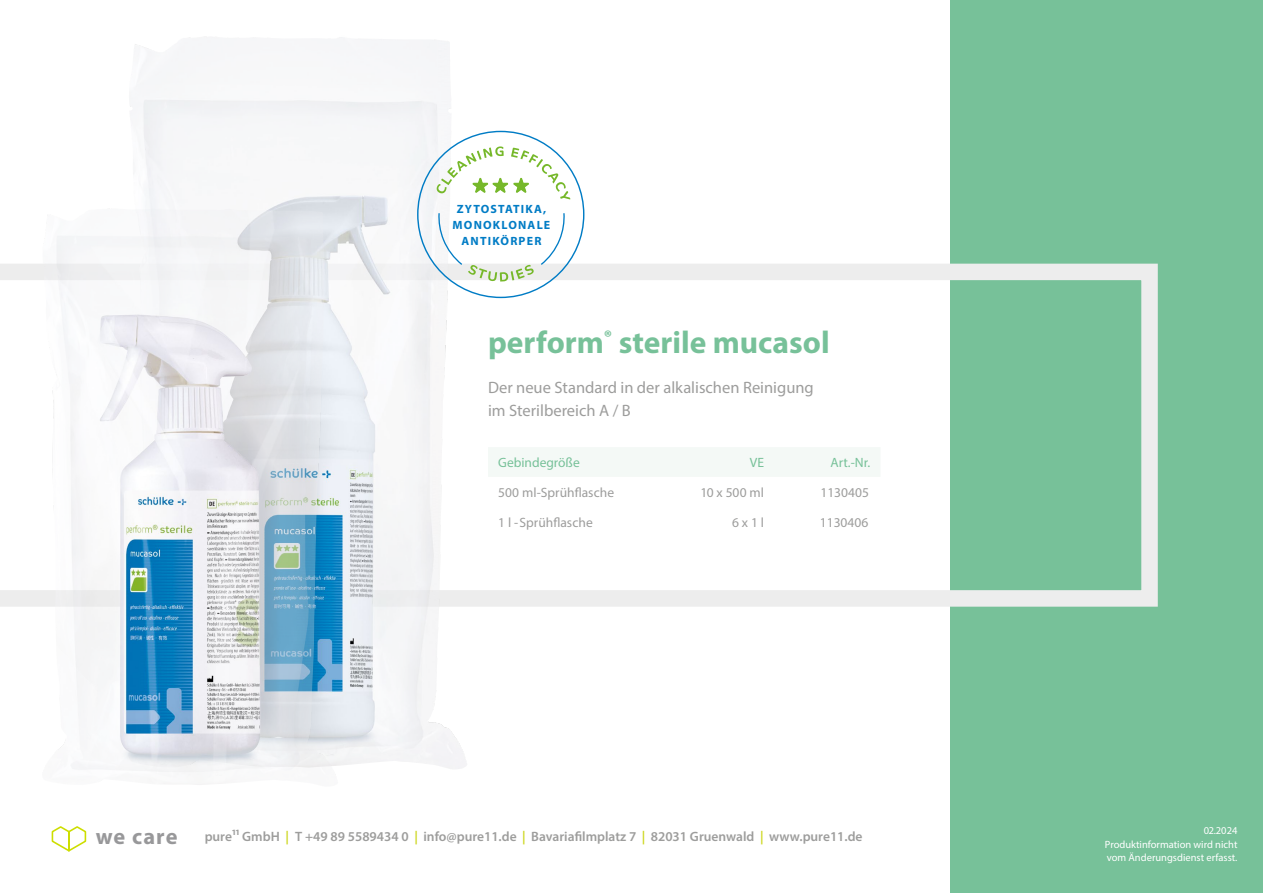
<style>
.page{position:relative;width:1263px;height:893px;background:#fff}
.page>*{position:absolute;margin:0;border:0;box-sizing:border-box;transform-origin:0 0}
.t1{font:700 31.5px "Myriad Pro";color:#77c199}
.t2{font:16.5px/22.5px "Myriad Pro";color:#9d9d9c}
.t3{font:600 13.5px "Myriad Pro";color:#9d9d9c}
.t4{font:13.5px "Myriad Pro";color:#9d9d9c}
.t5{font:13.5px "Myriad Pro";color:#77c199}
.t6{font:700 12px/15.9px "Myriad Pro";letter-spacing:.1em;color:#007cc5;text-align:center}
.t7{font:10.5px/13.5px "Myriad Pro";color:#fff;text-align:justify}
.s1{font-weight:700;font-size:22.35px;color:#98989a}
.s2{color:#ccd61c}
</style>
<div class="page">
<div style="left:950px;top:0;width:313px;height:893px;background:#77c199"></div>
<svg style="left:0;top:264px;width:1158px;height:343px"></svg>
<img style="left:130px;top:37px;width:331px;height:732px">
<img style="left:42px;top:207px;width:281px;height:578px">
<div style="left:488px;top:447px;width:392px;height:30px;background:#f4f9f6"></div>
<svg style="left:437px;top:146px;width:133px;height:53px"></svg>
<svg style="left:438px;top:212px;width:127px;height:70px"></svg>
<svg style="left:51px;top:826px;width:36px;height:26px"></svg>
<p class="t6" style="left:453px;top:201px;width:99px">ZYTOSTATIKA,<br>MONOKLONALE<br>ANTIKÖRPER</p>
<h1 class="t1" style="left:488px;top:325px;width:343px">perform<sup>®</sup> sterile mucasol</h1>
<p class="t2" style="left:488px;top:376px;width:327px">Der neue Standard in der alkalischen Reinigung im Sterilbereich A / B</p>
<p class="t5" style="left:498px;top:454px;width:83px">Gebindegröße</p>
<p class="t5" style="left:750px;top:454px;width:16px">VE</p>
<p class="t4" style="left:498px;top:484px;width:117px">500 ml-Sprühflasche</p>
<p class="t4" style="left:700px;top:484px;width:65px">10 x 500 ml</p>
<p class="t5" style="left:830px;top:454px;width:41px">Art.-Nr.</p>
<p class="t4" style="left:820px;top:484px;width:50px">1130405</p>
<p class="t4" style="left:498px;top:514px;width:96px">1 l -Sprühflasche</p>
<p class="t4" style="left:732px;top:514px;width:33px">6 x 1 l</p>
<p class="t4" style="left:820px;top:514px;width:50px">1130406</p>
<p class="t3" style="left:96px;top:828px;width:768px"><span class="s1">we care</span> pure11 GmbH <span class="s2">|</span> T +49 89 5589434 0 <span class="s2">|</span> info@pure11.de <span class="s2">|</span> Bavariafilmplatz 7 <span class="s2">|</span> 82031 Gruenwald <span class="s2">|</span> www.pure11.de</p>
<p class="t7" style="left:1105px;top:824px;width:134px;text-indent:99px">02.2024<br>Produktinformation wird nicht vom Änderungsdienst erfasst.</p>
</div>
